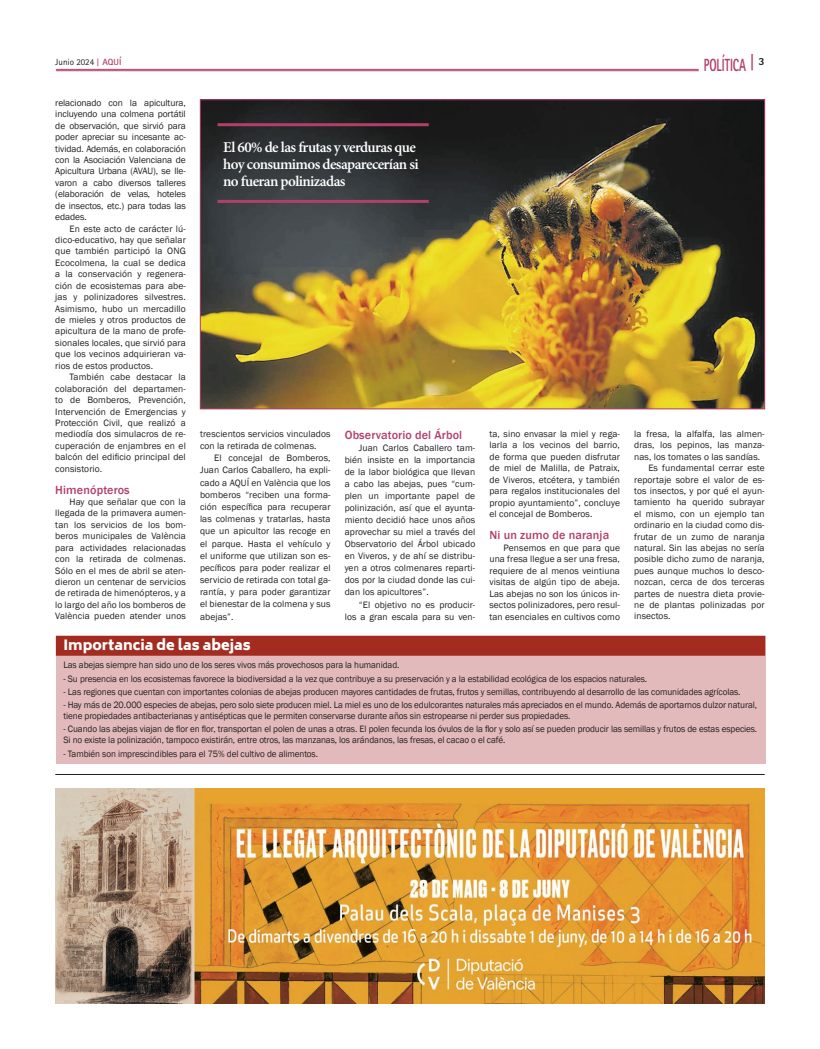
<style>
.page{position:relative;width:820px;height:1049px;background:#fff}
.page>*{position:absolute;margin:0;border:0;box-sizing:border-box;transform-origin:0 0}
.t1{font:800 17.6px "Rotis Sans Serif Std";color:#b23f6a;scale:.64 1}
.t2{font:600 15px/17px "Minion Pro";letter-spacing:-.04em;color:#fff}
.t3{font:900 14px "Biryani";color:#fff}
.t4{font:500 12.1px "Franklin Gothic";letter-spacing:.01em;color:#b23f6a}
.t5{font:9.5px/11.4px "Franklin Gothic";letter-spacing:-.01em;color:#231f20;text-align:justify}
.t6{font:9.5px/11px "Franklin Gothic";letter-spacing:-.01em;color:#231f20;scale:.96 1}
.t7{font:9.5px/12.2px "Franklin Gothic";letter-spacing:.01em;color:#231f20}
.t8{font:9px "Rotis Sans Serif Std";color:#231f20}
.s1{font-family:"Rotis Serif Std";font-weight:700;color:#b23f6a}
.s2{font-weight:700;color:#b23f6a}
.s3{font-size:18.2px}
</style>
<div class="page">
<hr style="left:55px;top:774px;width:709px;height:1px;background:#231f20">
<hr style="left:56px;top:69px;width:642px;height:1px;background:#b23f6a">
<hr style="left:56px;top:71px;width:642px;height:1px;background:#b23f6a">
<img style="left:55px;top:788px;width:709px;height:215px">
<img style="left:202px;top:101px;width:560px;height:306px">
<hr style="left:217px;top:123px;width:211px;height:3px;background:#b23f6a">
<hr style="left:217px;top:200px;width:211px;height:3px;background:#b23f6a">
<div style="left:56px;top:636px;width:708px;height:127px;background:#e3babc"></div>
<div style="left:56px;top:636px;width:708px;height:20px;background:#a32b20"></div>
<p class="t8" style="left:55px;top:57px;width:67px">Junio 2024 <span class="s1">|</span> <span class="s2">AQUÍ</span></p>
<h1 class="t1" style="left:703px;top:54px;width:97px">POLÍTICA <span class="s3">|</span> <sup>3</sup></h1>
<p class="t5" style="left:55px;top:97px;width:132px">relacionado con la apicultura, incluyendo una colmena portátil de observación, que sirvió para poder apreciar su incesante ac&shy;tividad. Además, en colaboración con la Asociación Valenciana de Apicultura Urbana (AVAU), se lle&shy;varon a cabo diversos talleres (elaboración de velas, hoteles de insectos, etc.) para todas las edades.</p>
<p class="t5" style="left:55px;top:223px;width:132px;text-indent:14px">En este acto de carácter lú&shy;dico-educativo, hay que señalar que también participó la ONG Ecocolmena, la cual se dedica a la conservación y regenera&shy;ción de ecosistemas para abe&shy;jas y polinizadores silvestres.<br>Asimismo, hubo un mercadillo de mieles y otros productos de apicultura de la mano de profe&shy;sionales locales, que sirvió para que los vecinos adquirieran va&shy;rios de estos productos.</p>
<p class="t5" style="left:55px;top:371px;width:132px;text-indent:14px">También cabe destacar la colaboración del departamen&shy;to de Bomberos, Prevención, Intervención de Emergencias y Protección Civil, que realizó a mediodía dos simulacros de re&shy;cuperación de enjambres en el balcón del edificio principal del consistorio.</p>
<p class="t4" style="left:55px;top:482px;width:76px">Himenópteros</p>
<p class="t5" style="left:55px;top:496px;width:132px;text-indent:14px">Hay que señalar que con la llegada de la primavera aumen&shy;tan los servicios de los bom&shy;beros municipales de València para actividades relacionadas con la retirada de colmenas.<br>Sólo en el mes de abril se aten&shy;dieron un centenar de servicios de retirada de himenópteros, y a lo largo del año los bomberos de València pueden atender unos</p>
<h2 class="t2" style="left:223px;top:139px;width:197px">El 60% de las frutas y verduras que hoy consumimos desaparecerían si no fueran polinizadas</h2>
<p class="t4" style="left:344px;top:427px;width:119px">Observatorio del Árbol</p>
<p class="t5" style="left:344px;top:442px;width:132px;line-height:12.1px;text-indent:14px">Juan Carlos Caballero tam&shy;bién insiste en la importancia de la labor biológica que llevan a cabo las abejas, pues “cum&shy;plen un importante papel de polinización, así que el ayunta&shy;miento decidió hace unos años aprovechar su miel a través del Observatorio del Árbol ubicado en Viveros, y de ahí se distribu&shy;yen a otros colmenares reparti&shy;dos por la ciudad donde las cui&shy;dan los apicultores”.</p>
<p class="t7" style="left:344px;top:598px;width:132px;text-align:right">“El objetivo no es producir-<br>los a gran escala para su ven-</p>
<p class="t7" style="left:634px;top:428px;width:132px">la fresa, la alfalfa, las almen-</p>
<p class="t7" style="left:634px;top:439px;width:132px">dras, los pepinos, las manza-</p>
<p class="t7" style="left:634px;top:451px;width:128px">nas, los tomates o las sandías.</p>
<p class="t7" style="left:648px;top:462px;width:118px">Es fundamental cerrar este</p>
<p class="t7" style="left:634px;top:473px;width:132px">reportaje sobre el valor de es-</p>
<p class="t7" style="left:634px;top:485px;width:132px">tos insectos, y por qué el ayun-</p>
<p class="t7" style="left:634px;top:496px;width:132px">tamiento ha querido subrayar</p>
<p class="t7" style="left:634px;top:508px;width:132px">el mismo, con un ejemplo tan</p>
<p class="t7" style="left:634px;top:519px;width:132px">ordinario en la ciudad como dis-</p>
<p class="t7" style="left:634px;top:530px;width:132px">frutar de un zumo de naranja</p>
<p class="t7" style="left:634px;top:542px;width:132px">natural. Sin las abejas no sería</p>
<p class="t7" style="left:634px;top:553px;width:132px">posible dicho zumo de naranja,</p>
<p class="t7" style="left:634px;top:565px;width:132px">pues aunque muchos lo desco-</p>
<p class="t7" style="left:634px;top:576px;width:132px">nozcan, cerca de dos terceras</p>
<p class="t7" style="left:634px;top:587px;width:132px">partes de nuestra dieta provie-</p>
<p class="t7" style="left:634px;top:599px;width:132px">ne de plantas polinizadas por</p>
<p class="t7" style="left:634px;top:610px;width:38px">insectos.</p>
<p class="t5" style="left:489px;top:428px;width:132px">ta, sino envasar la miel y rega&shy;larla a los vecinos del barrio, de forma que pueden disfrutar de miel de Malilla, de Patraix, de Viveros, etcétera, y también para regalos institucionales del propio ayuntamiento”, concluye el concejal de Bomberos.</p>
<p class="t4" style="left:489px;top:528px;width:121px">Ni un zumo de naranja</p>
<p class="t5" style="left:489px;top:542px;width:132px;text-indent:14px">Pensemos en que para que una fresa llegue a ser una fresa, requiere de al menos veintiuna visitas de algún tipo de abeja.<br>Las abejas no son los únicos in&shy;sectos polinizadores, pero resul&shy;tan esenciales en cultivos como</p>
<p class="t7" style="left:200px;top:428px;width:132px">trescientos servicios vinculados con la retirada de colmenas.</p>
<p class="t5" style="left:200px;top:452px;width:132px;line-height:12.2px;text-indent:14px">El concejal de Bomberos, Juan Carlos Caballero, ha expli&shy;cado a AQUÍ en València que los bomberos “reciben una forma&shy;ción específica para recuperar las colmenas y tratarlas, hasta que un apicultor las recoge en el parque. Hasta el vehículo y el uniforme que utilizan son es&shy;pecíficos para poder realizar el servicio de retirada con total ga&shy;rantía, y para poder garantizar el bienestar de la colmena y sus abejas”.</p>
<h3 class="t3" style="left:63px;top:637px;width:189px">Importancia de las abejas</h3>
<p class="t6" style="left:63px;top:660px;width:351px">Las abejas siempre han sido uno de los seres vivos más provechosos para la humanidad.</p>
<p class="t6" style="left:63px;top:673px;width:609px">- Su presencia en los ecosistemas favorece la biodiversidad a la vez que contribuye a su preservación y a la estabilidad ecológica de los espacios naturales.</p>
<p class="t6" style="left:63px;top:686px;width:706px">- Las regiones que cuentan con importantes colonias de abejas producen mayores cantidades de frutas, frutos y semillas, contribuyendo al desarrollo de las comunidades agrícolas.</p>
<p class="t6" style="left:63px;top:700px;width:723px">- Hay más de 20.000 especies de abejas, pero solo siete producen miel. La miel es uno de los edulcorantes naturales más apreciados en el mundo. Además de aportarnos dulzor natural, tiene propiedades antibacterianas y antisépticas que le permiten conservarse durante años sin estropearse ni perder sus propiedades.</p>
<p class="t6" style="left:63px;top:724px;width:723px">- Cuando las abejas viajan de flor en flor, transportan el polen de unas a otras. El polen fecunda los óvulos de la flor y solo así se pueden producir las semillas y frutos de estas especies.<br>Si no existe la polinización, tampoco existirán, entre otros, las manzanas, los arándanos, las fresas, el cacao o el café.</p>
<p class="t6" style="left:63px;top:748px;width:266px">- También son imprescindibles para el 75% del cultivo de alimentos.</p>
</div>
